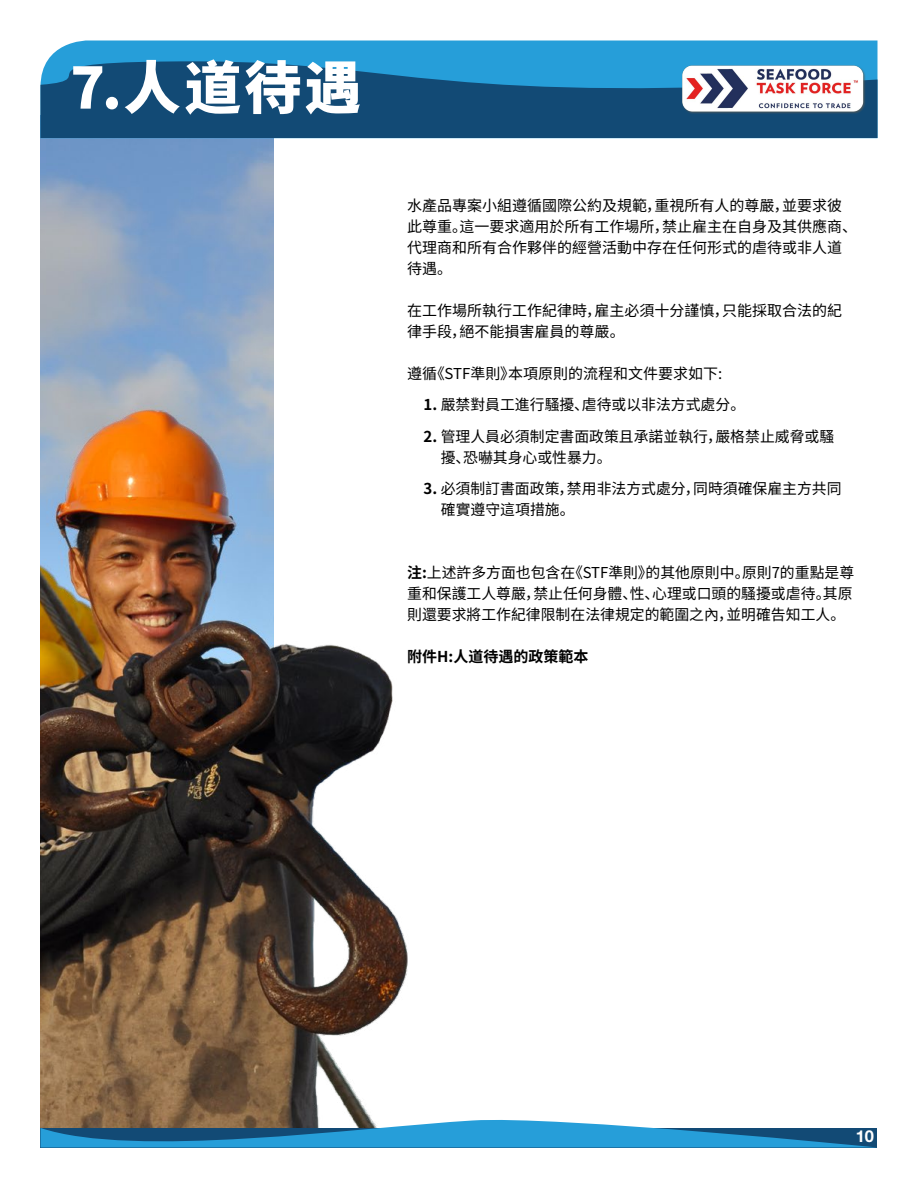
<style>
.page{position:relative;width:918px;height:1188px;background:#fff}
.page>*{position:absolute;margin:0;border:0;box-sizing:border-box;transform-origin:0 0}
.t1{font:900 57px "Noto Sans SC";color:#fff}
.t2{font:700 16.5px "Helvetica Neue";color:#fff}
.t3{font:15px/21px "Noto Sans SC";color:#000}
.t4{font:700 15px "Noto Sans SC";color:#000}
.t5{font:800 12.6px/14.7px "Open Sans";color:#fff}
.s1{font-weight:700}
</style>
<div class="page">
<img style="left:40px;top:138px;width:540px;height:977px">
<div style="left:47px;top:40px;width:831px;height:21px;background:#269ed9"></div>
<svg style="left:40px;top:61px;width:838px;height:77px;background:#155886"></svg>
<svg style="left:40px;top:1115px;width:837px;height:33px"></svg>
<img style="left:682px;top:65px;width:183px;height:49px">
<p class="t5" style="left:139px;top:45px;width:21px">ng y C</p>
<h1 class="t1" style="left:70px;top:56px;width:293px">7.人道待遇</h1>
<p class="t3" style="left:407px;top:195px;width:451px">水產品專案小組遵循國際公約及規範，重視所有人的尊嚴，並要求彼此尊重。這一要求適用於所有工作場所，禁止雇主在自身及其供應商、代理商和所有合作夥伴的經營活動中存在任何形式的虐待或非人道待遇。</p>
<p class="t3" style="left:407px;top:300px;width:436px">在工作場所執行工作紀律時，雇主必須十分謹慎，只能採取合法的紀律手段，絕不能損害雇員的尊嚴。</p>
<p class="t3" style="left:407px;top:363px;width:317px">遵循《STF準則》本項原則的流程和文件要求如下:</p>
<p class="t3" style="left:424px;top:394px;width:323px"><span class="s1">1.</span> 嚴禁對員工進行騷擾、虐待或以非法方式處分。</p>
<p class="t3" style="left:441px;top:426px;width:395px;text-indent:-17px"><span class="s1">2.</span> 管理人員必須制定書面政策且承諾並執行，嚴格禁止威脅或騷擾、恐嚇其身心或性暴力。</p>
<p class="t3" style="left:441px;top:478px;width:402px;text-indent:-17px"><span class="s1">3.</span> 必須制訂書面政策，禁用非法方式處分，同時須確保雇主方共同確實遵守這項措施。</p>
<p class="t3" style="left:407px;top:562px;width:449px;text-align:justify"><span class="s1">注:</span>上述許多方面也包含在《STF準則》的其他原則中。原則7的重點是尊重和保護工人尊嚴，禁止任何身體、性、心理或口頭的騷擾或虐待。其原則還要求將工作紀律限制在法律規定的範圍之內，並明確告知工人。</p>
<p class="t4" style="left:407px;top:648px;width:183px">附件H:人道待遇的政策範本</p>
<p class="t2" style="left:856px;top:1126px;width:20px">10</p>
</div>
